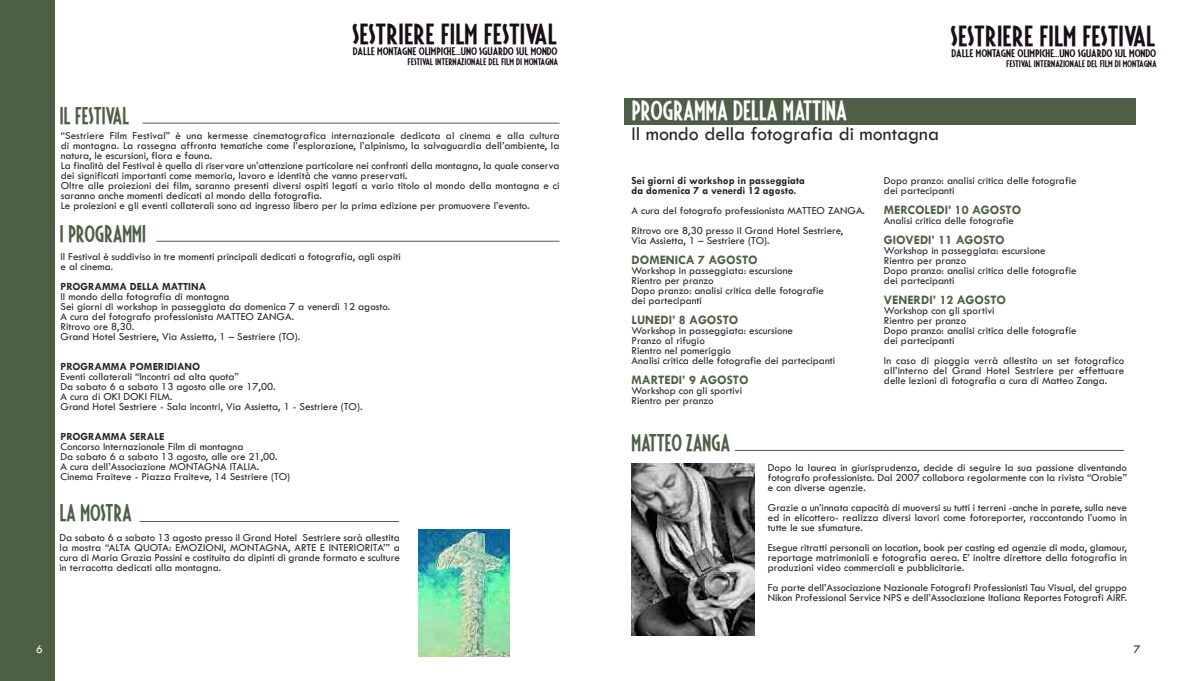
<style>
.page{position:relative;width:1191px;height:681px;background:#fff}
.page>*{position:absolute;margin:0;border:0;box-sizing:border-box;transform-origin:0 0}
.t1{font:22.9px "Fiesta";color:#190e18;scale:1.13 1}
.t2{font:22px "Fiesta";color:#fff}
.t3{font:20px "Tw Cen";color:#272627}
.t4{font:19px "Fiesta";color:#4d6045}
.t5{font:700 13px "Tw Cen";color:#4d6045}
.t6{font:12px "Tw Cen";color:#272627}
.t7{font:12px "Tw Cen";color:#fff}
.t8{font:11px/10px "Tw Cen";color:#272627}
.t9{font:700 11px/10px "Tw Cen";color:#272627}
.t10{font:8.7px "Fiesta";color:#190e18;scale:1.24 1}
.t11{font:7.6px "Fiesta";color:#190e18;scale:1.19 1}
</style>
<div class="page">
<div style="left:624px;top:98px;width:511px;height:26px;background:#4d6045"></div>
<div style="left:0;top:0;width:54px;height:680px;background:#4d6045"></div>
<img style="left:631px;top:463px;width:123px;height:172px">
<img style="left:418px;top:529px;width:91px;height:127px">
<hr style="left:734px;top:450px;width:390px;height:1px;background:#4d6045">
<hr style="left:140px;top:521px;width:259px;height:1px;background:#4d6045">
<hr style="left:156px;top:241px;width:403px;height:1px;background:#4d6045">
<hr style="left:142px;top:123px;width:417px;height:1px;background:#4d6045">
<h3 class="t4" style="left:59px;top:107px;width:71px">IL FESTIVAL</h3>
<h1 class="t1" style="left:352px;top:23px;width:182px">SESTRIERE FILM FESTIVAL</h1>
<p class="t10" style="left:353px;top:47px;width:166px">DALLE MONTAGNE OLIMPICHE...UNO SGUARDO SUL MONDO</p>
<p class="t11" style="left:407px;top:58px;width:128px">FESTIVAL INTERNAZIONALE DEL FILM DI MONTAGNA</p>
<p class="t8" style="left:61px;top:130px;width:500px">“Sestriere Film Festival” è una kermesse cinematografica internazionale dedicata al cinema e alla cultura di montagna. La rassegna affronta tematiche come l’esplorazione, l’alpinismo, la salvaguardia dell’ambiente, la natura, le escursioni, flora e fauna.<br>La finalità del Festival è quella di riservare un’attenzione particolare nei confronti della montagna, la quale conserva dei significati importanti come memoria, lavoro e identità che vanno preservati.<br>Oltre alle proiezioni dei film, saranno presenti diversi ospiti legati a vario titolo al mondo della montagna e ci saranno anche momenti dedicati al mondo della fotografia.<br>Le proiezioni e gli eventi collaterali sono ad ingresso libero per la prima edizione per promuovere l’evento.</p>
<h3 class="t4" style="left:59px;top:225px;width:88px">I PROGRAMMI</h3>
<p class="t8" style="left:61px;top:251px;width:342px">Il Festival è suddiviso in tre momenti principali dedicati a fotografia, agli ospiti e al cinema.</p>
<p class="t9" style="left:61px;top:281px;width:147px">PROGRAMMA DELLA MATTINA</p>
<p class="t8" style="left:61px;top:291px;width:331px">Il mondo della fotografia di montagna<br>Sei giorni di workshop in passeggiata da domenica 7 a venerdì 12 agosto.<br>A cura del fotografo professionista MATTEO ZANGA.<br>Ritrovo ore 8,30.<br>Grand Hotel Sestriere, Via Assietta, 1 – Sestriere (TO).</p>
<p class="t9" style="left:61px;top:361px;width:141px">PROGRAMMA POMERIDIANO</p>
<p class="t8" style="left:61px;top:371px;width:303px">Eventi collaterali “Incontri ad alta quota”<br>Da sabato 6 a sabato 13 agosto alle ore 17,00.<br>A cura di OKI DOKI FILM.<br>Grand Hotel Sestriere - Sala incontri, Via Assietta, 1 - Sestriere (TO).</p>
<p class="t9" style="left:61px;top:431px;width:105px">PROGRAMMA SERALE</p>
<p class="t8" style="left:61px;top:441px;width:231px">Concorso Internazionale Film di montagna<br>Da sabato 6 a sabato 13 agosto, alle ore 21,00.<br>A cura dell’Associazione MONTAGNA ITALIA.<br>Cinema Fraiteve - Piazza Fraiteve, 14 Sestriere (TO)</p>
<h3 class="t4" style="left:59px;top:503px;width:74px">LA MOSTRA</h3>
<p class="t8" style="left:60px;top:532px;width:342px;text-align:justify">Da sabato 6 a sabato 13 agosto presso il Grand Hotel Sestriere sarà allestita la mostra “ALTA QUOTA: EMOZIONI, MONTAGNA, ARTE E INTERIORITA’” a cura di Maria Grazia Passini e costituita da dipinti di grande formato e sculture in terracotta dedicati alla montagna.</p>
<p class="t7" style="left:36px;top:642px;width:8px">6</p>
<h2 class="t2" style="left:631px;top:100px;width:217px">PROGRAMMA DELLA MATTINA</h2>
<h3 class="t3" style="left:631px;top:123px;width:309px">Il mondo della fotografia di montagna</h3>
<h1 class="t1" style="left:950px;top:25px;width:182px">SESTRIERE FILM FESTIVAL</h1>
<p class="t10" style="left:951px;top:49px;width:166px">DALLE MONTAGNE OLIMPICHE...UNO SGUARDO SUL MONDO</p>
<p class="t11" style="left:1006px;top:60px;width:128px">FESTIVAL INTERNAZIONALE DEL FILM DI MONTAGNA</p>
<p class="t9" style="left:631px;top:175px;width:175px">Sei giorni di workshop in passeggiata da domenica 7 a venerdì 12 agosto.</p>
<p class="t8" style="left:631px;top:200px;width:235px;line-height:20px">A cura del fotografo professionista MATTEO ZANGA.<br>Ritrovo ore 8,30 presso il Grand Hotel Sestriere,</p>
<p class="t8" style="left:631px;top:235px;width:140px">Via Assietta, 1 – Sestriere (TO).</p>
<p class="t5" style="left:631px;top:252px;width:128px">DOMENICA 7 AGOSTO</p>
<p class="t8" style="left:631px;top:265px;width:194px">Workshop in passeggiata: escursione<br>Rientro per pranzo<br>Dopo pranzo: analisi critica delle fotografie dei partecipanti</p>
<p class="t5" style="left:631px;top:312px;width:108px">LUNEDI’ 8 AGOSTO</p>
<p class="t8" style="left:631px;top:325px;width:205px">Workshop in passeggiata: escursione<br>Pranzo al rifugio<br>Rientro nel pomeriggio<br>Analisi critica delle fotografie dei partecipanti</p>
<p class="t5" style="left:631px;top:372px;width:119px">MARTEDI’ 9 AGOSTO</p>
<p class="t8" style="left:631px;top:385px;width:112px">Workshop con gli sportivi<br>Rientro per pranzo</p>
<h3 class="t4" style="left:631px;top:433px;width:100px">MATTEO ZANGA</h3>
<p class="t8" style="left:884px;top:175px;width:194px">Dopo pranzo: analisi critica delle fotografie dei partecipanti</p>
<p class="t5" style="left:884px;top:202px;width:139px">MERCOLEDI’ 10 AGOSTO</p>
<p class="t8" style="left:884px;top:215px;width:132px">Analisi critica delle fotografie</p>
<p class="t5" style="left:884px;top:232px;width:122px">GIOVEDI’ 11 AGOSTO</p>
<p class="t8" style="left:884px;top:245px;width:194px">Workshop in passeggiata: escursione<br>Rientro per pranzo<br>Dopo pranzo: analisi critica delle fotografie dei partecipanti</p>
<p class="t5" style="left:884px;top:292px;width:124px">VENERDI’ 12 AGOSTO</p>
<p class="t8" style="left:884px;top:305px;width:194px">Workshop con gli sportivi<br>Rientro per pranzo<br>Dopo pranzo: analisi critica delle fotografie dei partecipanti</p>
<p class="t8" style="left:884px;top:355px;width:242px;text-align:justify">In caso di pioggia verrà allestito un set fotografico all’interno del Grand Hotel Sestriere per effettuare delle lezioni di fotografia a cura di Matteo Zanga.</p>
<p class="t8" style="left:768px;top:462px;width:360px;text-align:justify">Dopo la laurea in giurisprudenza, decide di seguire la sua passione diventando fotografo professionista. Dal 2007 collabora regolarmente con la rivista “Orobie” e con diverse agenzie.</p>
<p class="t8" style="left:768px;top:502px;width:360px;text-align:justify">Grazie a un’innata capacità di muoversi su tutti i terreni -anche in parete, sulla neve ed in elicottero- realizza diversi lavori come fotoreporter, raccontando l’uomo in tutte le sue sfumature.</p>
<p class="t8" style="left:768px;top:542px;width:360px;text-align:justify">Esegue ritratti personali on location, book per casting ed agenzie di moda, glamour, reportage matrimoniali e fotografia aerea. E’ inoltre direttore della fotografia in produzioni video commerciali e pubblicitarie.</p>
<p class="t8" style="left:768px;top:582px;width:360px">Fa parte dell’Associazione Nazionale Fotografi Professionisti Tau Visual, del gruppo<br>Nikon Professional Service NPS e dell’Associazione Italiana Reportes Fotografi AIRF.</p>
<p class="t6" style="left:1134px;top:642px;width:8px">7</p>
</div>
